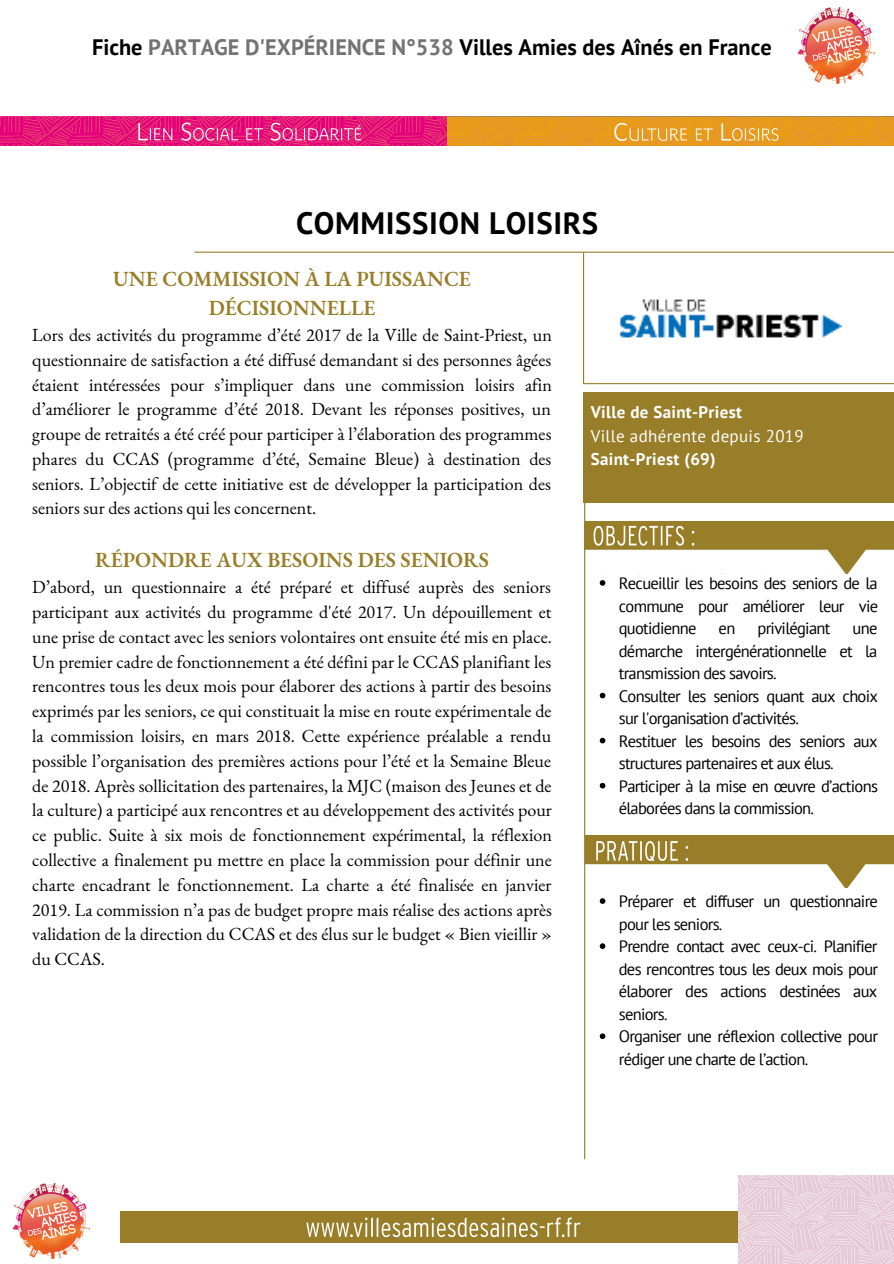
<style>
.page{position:relative;width:894px;height:1264px;background:#fff}
.page>*{position:absolute;margin:0;border:0;box-sizing:border-box;transform-origin:0 0}
.t1{font:700 30.9px "PT Sans";letter-spacing:.02em;color:#000}
.t2{font:700 22.35px "PT Sans";color:#000}
.t3{font:600 21px/29.2px "EB Garamond";color:#987e28;text-align:center}
.t4{font:18px/24.8px "EB Garamond";color:#000;text-align:justify}
.t5{font:700 16.95px "PT Sans";letter-spacing:.02em;color:#fff}
.t6{font:16.95px "PT Sans";letter-spacing:.02em;color:#fff}
.t7{font:16.5px/22.5px "PT Sans";letter-spacing:-.045em;color:#000}
.s1{color:#737373}
</style>
<div class="page">
<hr style="left:584px;top:493px;width:1px;height:665px;background:#987e28">
<img style="left:120px;top:1211px;width:618px;height:31px">
<img style="left:738px;top:1175px;width:155px;height:88px">
<img style="left:0;top:116px;width:893px;height:29px">
<img style="left:798px;top:8px;width:76px;height:75px">
<img style="left:585px;top:835px;width:308px;height:52px">
<img style="left:584px;top:521px;width:309px;height:52px">
<div style="left:583px;top:392px;width:310px;height:111px;background:#987e28"></div>
<hr style="left:195px;top:252px;width:698px;height:1px;background:#987e28">
<svg style="left:599px;top:580px;width:6px;height:5px"></svg>
<svg style="left:599px;top:692px;width:6px;height:6px"></svg>
<svg style="left:599px;top:737px;width:6px;height:6px"></svg>
<svg style="left:599px;top:782px;width:6px;height:6px"></svg>
<svg style="left:599px;top:898px;width:6px;height:5px"></svg>
<svg style="left:599px;top:943px;width:6px;height:5px"></svg>
<svg style="left:599px;top:1033px;width:6px;height:6px"></svg>
<hr style="left:583px;top:253px;width:1px;height:130px;background:#987e28">
<hr style="left:583px;top:383px;width:310px;height:1px;background:#987e28">
<img style="left:14px;top:1183px;width:75px;height:75px">
<img style="left:619px;top:256px;width:222px;height:124px;border-radius:10px">
<p class="t2" style="left:92px;top:32px;width:681px">Fiche <span class="s1">PARTAGE D'EXPÉRIENCE N°538</span> Villes Amies des Aînés en France</p>
<p class="t1" style="left:296px;top:202px;width:303px">COMMISSION LOISIRS</p>
<p class="t3" style="left:113px;top:264px;width:359px">UNE COMMISSION À LA PUISSANCE<br>DÉCISIONNELLE</p>
<p class="t4" style="left:32px;top:322px;width:521px">Lors des activités du programme d’été 2017 de la Ville de Saint-Priest, un questionnaire de satisfaction a été diffusé demandant si des personnes âgées étaient intéressées pour s’impliquer dans une commission loisirs afin d’améliorer le programme d’été 2018. Devant les réponses positives, un groupe de retraités a été créé pour participer à l’élaboration des programmes phares du CCAS (programme d’été, Semaine Bleue) à destination des seniors. L’objectif de cette initiative est de développer la participation des seniors sur des actions qui les concernent.</p>
<p class="t3" style="left:95px;top:545px;width:395px">RÉPONDRE AUX BESOINS DES SENIORS</p>
<p class="t4" style="left:32px;top:574px;width:521px">D’abord, un questionnaire a été préparé et diffusé auprès des seniors participant aux activités du programme d'été 2017. Un dépouillement et une prise de contact avec les seniors volontaires ont ensuite été mis en place.<br>Un premier cadre de fonctionnement a été défini par le CCAS planifiant les rencontres tous les deux mois pour élaborer des actions à partir des besoins exprimés par les seniors, ce qui constituait la mise en route expérimentale de la commission loisirs, en mars 2018. Cette expérience préalable a rendu possible l’organisation des premières actions pour l’été et la Semaine Bleue de 2018. Après sollicitation des partenaires, la MJC (maison des Jeunes et de la culture) a participé aux rencontres et au développement des activités pour ce public. Suite à six mois de fonctionnement expérimental, la réflexion collective a finalement pu mettre en place la commission pour définir une charte encadrant le fonctionnement. La charte a été finalisée en janvier 2019. La commission n’a pas de budget propre mais réalise des actions après validation de la direction du CCAS et des élus sur le budget « Bien vieillir » du CCAS.</p>
<p class="t5" style="left:590px;top:401px;width:153px">Ville de Saint-Priest</p>
<p class="t6" style="left:590px;top:424px;width:214px">Ville adhérente depuis 2019</p>
<p class="t5" style="left:590px;top:448px;width:126px">Saint-Priest (69)</p>
<p class="t7" style="left:618px;top:571px;width:261px;text-align:justify">Recueillir les besoins des seniors de la commune pour améliorer leur vie quotidienne</p>
<p class="t7" style="left:718px;top:616px;width:18px">en</p>
<p class="t7" style="left:757px;top:616px;width:74px">privilégiant</p>
<p class="t7" style="left:618px;top:616px;width:260px;text-align:justify;text-indent:234px">une démarche intergénérationnelle et la transmission des savoirs.</p>
<p class="t7" style="left:618px;top:684px;width:260px">Consulter les seniors quant aux choix sur l'organisation d’activités.</p>
<p class="t7" style="left:618px;top:729px;width:260px">Restituer les besoins des seniors aux structures partenaires et aux élus.</p>
<p class="t7" style="left:618px;top:774px;width:260px">Participer à la mise en œuvre d’actions élaborées dans la commission.</p>
<p class="t7" style="left:618px;top:889px;width:260px">Préparer et diffuser un questionnaire pour les seniors.</p>
<p class="t7" style="left:618px;top:934px;width:261px;text-align:justify">Prendre contact avec ceux-ci. Planifier des rencontres tous les deux mois pour élaborer des actions destinées aux seniors.</p>
<p class="t7" style="left:618px;top:1025px;width:261px">Organiser une réflexion collective pour rédiger une charte de l’action.</p>
</div>
